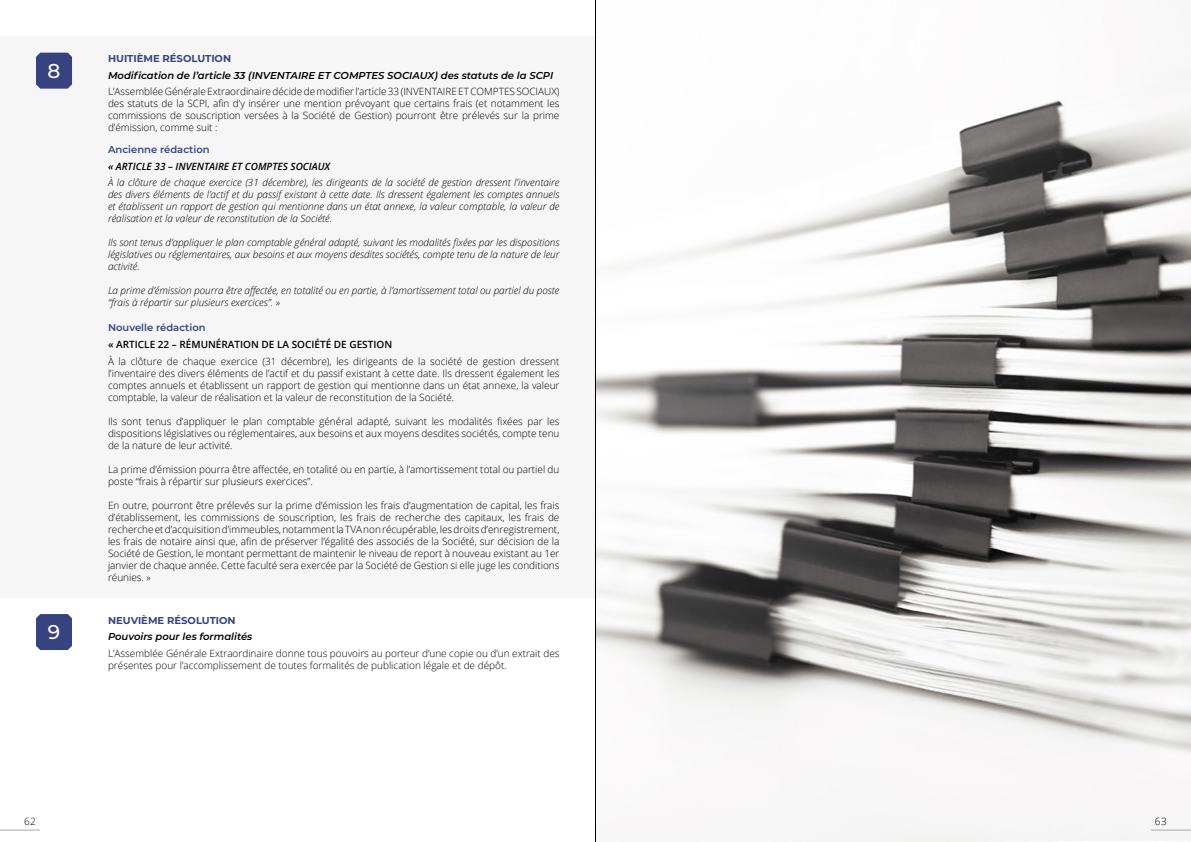
<style>
.page{position:relative;width:1191px;height:842px;background:#fff}
.page>*{position:absolute;margin:0;border:0;box-sizing:border-box;transform-origin:0 0}
.t1{font:500 20px "Montserrat";color:#fff}
.t2{font:300 10px/12px "Open Sans";color:#000;text-align:justify}
.t3{font:italic 300 10px/12px "Open Sans";color:#000;text-align:justify}
.t4{font:italic 600 10px "Montserrat";color:#000}
.t5{font:600 10px "Open Sans";color:#000}
.t6{font:italic 600 10px "Open Sans";color:#000}
.t7{font:700 10px "Montserrat";color:#37437f}
.t8{font:600 10px "Montserrat";color:#37437f}
</style>
<div class="page">
<hr style="left:0;top:830px;width:40px;height:1px;background:#aaaaa9">
<div style="left:0;top:36px;width:595px;height:561px;background:#f6f6f6"></div>
<svg style="left:36px;top:53px;width:36px;height:36px"></svg>
<svg style="left:36px;top:614px;width:36px;height:36px"></svg>
<img style="left:596px;top:100px;width:595px;height:742px">
<hr style="left:1151px;top:830px;width:40px;height:1px;background:#aaaaa9">
<hr style="left:595px;top:0;width:1px;height:842px;background:#000">
<h1 class="t1" style="left:48px;top:60px;width:14px">8</h1>
<h1 class="t1" style="left:48px;top:621px;width:14px">9</h1>
<p class="t7" style="left:108px;top:53px;width:125px">HUITIÈME RÉSOLUTION</p>
<p class="t4" style="left:108px;top:70px;width:447px">Modification de l’article 33 (INVENTAIRE ET COMPTES SOCIAUX) des statuts de la SCPI</p>
<p class="t2" style="left:108px;top:85px;width:453px">L’Assemblée Générale Extraordinaire décide de modifier l’article 33 (INVENTAIRE ET COMPTES SOCIAUX) des statuts de la SCPI, afin d’y insérer une mention prévoyant que certains frais (et notamment les commissions de souscription versées à la Société de Gestion) pourront être prélevés sur la prime d’émission, comme suit :</p>
<p class="t8" style="left:108px;top:144px;width:103px">Ancienne rédaction</p>
<p class="t3" style="left:108px;top:178px;width:453px">À la clôture de chaque exercice (31 décembre), les dirigeants de la société de gestion dressent l’inventaire des divers éléments de l’actif et du passif existant à cette date. Ils dressent également les comptes annuels et établissent un rapport de gestion qui mentionne dans un état annexe, la valeur comptable, la valeur de réalisation et la valeur de reconstitution de la Société.</p>
<p class="t3" style="left:108px;top:236px;width:453px">Ils sont tenus d’appliquer le plan comptable général adapté, suivant les modalités fixées par les dispositions législatives ou réglementaires, aux besoins et aux moyens desdites sociétés, compte tenu de la nature de leur activité.</p>
<p class="t3" style="left:108px;top:284px;width:453px">La prime d’émission pourra être affectée, en totalité ou en partie, à l’amortissement total ou partiel du poste “frais à répartir sur plusieurs exercices”. »</p>
<p class="t5" style="left:108px;top:340px;width:286px">« ARTICLE 22 – RÉMUNÉRATION DE LA SOCIÉTÉ DE GESTION</p>
<p class="t6" style="left:108px;top:159px;width:224px">« ARTICLE 33 – INVENTAIRE ET COMPTES SOCIAUX</p>
<p class="t8" style="left:108px;top:322px;width:99px">Nouvelle rédaction</p>
<p class="t2" style="left:108px;top:355px;width:453px">À la clôture de chaque exercice (31 décembre), les dirigeants de la société de gestion dressent l’inventaire des divers éléments de l’actif et du passif existant à cette date. Ils dressent également les comptes annuels et établissent un rapport de gestion qui mentionne dans un état annexe, la valeur comptable, la valeur de réalisation et la valeur de reconstitution de la Société.</p>
<p class="t2" style="left:108px;top:415px;width:453px">Ils sont tenus d’appliquer le plan comptable général adapté, suivant les modalités fixées par les dispositions législatives ou réglementaires, aux besoins et aux moyens desdites sociétés, compte tenu de la nature de leur activité.</p>
<p class="t2" style="left:108px;top:463px;width:453px">La prime d’émission pourra être affectée, en totalité ou en partie, à l’amortissement total ou partiel du poste “frais à répartir sur plusieurs exercices”.</p>
<p class="t2" style="left:108px;top:499px;width:453px">En outre, pourront être prélevés sur la prime d’émission les frais d’augmentation de capital, les frais d’établissement, les commissions de souscription, les frais de recherche des capitaux, les frais de recherche et d’acquisition d’immeubles, notamment la TVA non récupérable, les droits d’enregistrement, les frais de notaire ainsi que, afin de préserver l’égalité des associés de la Société, sur décision de la Société de Gestion, le montant permettant de maintenir le niveau de report à nouveau existant au 1er janvier de chaque année. Cette faculté sera exercée par la Société de Gestion si elle juge les conditions réunies. »</p>
<p class="t7" style="left:108px;top:615px;width:129px">NEUVIÈME RÉSOLUTION</p>
<p class="t4" style="left:108px;top:631px;width:146px">Pouvoirs pour les formalités</p>
<p class="t2" style="left:108px;top:647px;width:453px">L’Assemblée Générale Extraordinaire donne tous pouvoirs au porteur d’une copie ou d’un extrait des présentes pour l’accomplissement de toutes formalités de publication légale et de dépôt.</p>
<p class="t2" style="left:24px;top:815px;width:13px">62</p>
<p class="t2" style="left:1155px;top:815px;width:13px">63</p>
</div>
